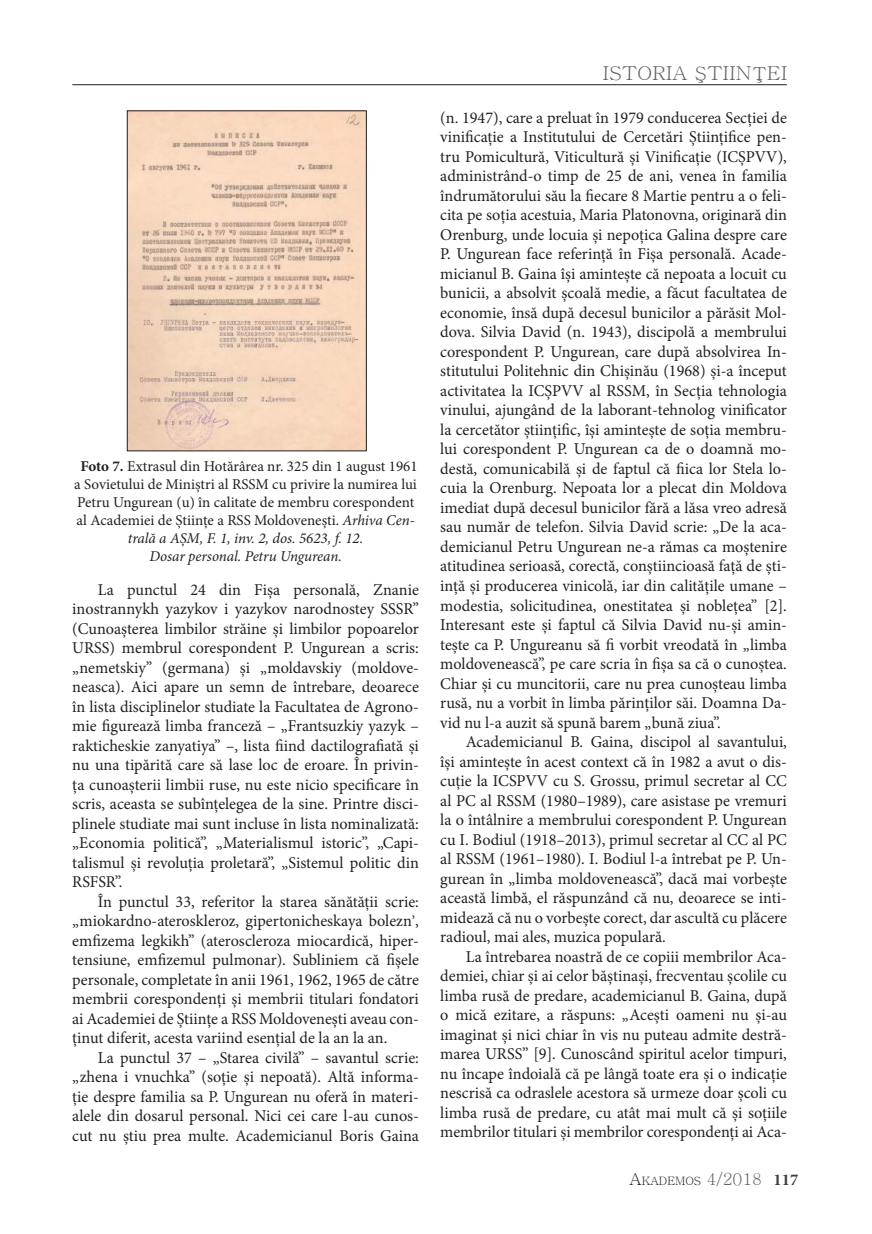
<style>
.page{position:relative;width:872px;height:1234px;background:#fff}
.page>*{position:absolute;margin:0;border:0;box-sizing:border-box;transform-origin:0 0}
.t1{font:19.2px "Batang";color:#636366;scale:1.06 1}
.t2{font:16.5px/19.5px "Minion Pro";color:#231f20;text-align:justify}
.t3{font:15px/18px "Minion Pro";color:#231f20;text-align:center}
.t4{font:11.55px "Batang";color:#231f20}
.s1{font-weight:700}
.s2{font-style:italic}
.s3{font-size:15px}
.s4{font-size:16.5px}
.s5{font-size:16.5px;color:#636366}
.s6{font-family:"Minion Pro";font-weight:700;font-size:16.5px;color:#3e3e3f}
</style>
<div class="page">
<hr style="left:72px;top:84px;width:715px;height:1px;background:#231f20">
<img style="left:129px;top:113px;width:235px;height:336px">
<p class="t3" style="left:74px;top:457px;width:345px"><span class="s1">Foto 7.</span> Extrasul din Hotărârea nr. 325 din 1 august 1961 a Sovietului de Miniștri al RSSM cu privire la numirea lui Petru Ungurean (u) în calitate de membru corespondent al Academiei de Științe a RSS Moldovenești. <span class="s2">Arhiva Cen&shy;trală a AȘM, F. 1, inv. 2, dos. 5623, f. 12.<br>Dosar personal. Petru Ungurean.</span></p>
<p class="t2" style="left:72px;top:579px;width:348px;text-indent:26px">La punctul 24 din Fișa personală, Znanie inostrannykh yazykov i yazykov narodnostey SSSR” (Cunoașterea limbilor străine și limbilor popoarelor URSS) membrul corespondent P. Ungurean a scris: „nemetskiy” (germana) și „moldavskiy (moldove&shy;neasca). Aici apare un semn de întrebare, deoarece în lista disciplinelor studiate la Facultatea de Agrono&shy;mie figurează limba franceză – „Frantsuzkiy yazyk – rakticheskie zanyatiya” –, lista fiind dactilografiată și nu una tipărită care să lase loc de eroare. În privin&shy;ța cunoașterii limbii ruse, nu este nicio specificare în scris, aceasta se subînțelegea de la sine. Printre disci&shy;plinele studiate mai sunt incluse în lista nominalizată: „Economia politică”, „Materialismul istoric”, „Capi&shy;talismul și revoluția proletară”, „Sistemul politic din RSFSR”.</p>
<p class="t2" style="left:72px;top:891px;width:348px;text-indent:26px">În punctul 33, referitor la starea sănătății scrie: „miokardno-ateroskleroz, gipertonicheskaya bolezn<span class="s3">’</span>, emfizema legkikh” (ateroscleroza miocardică, hiper&shy;tensiune, emfizemul pulmonar). Subliniem că fișele personale, completate în anii 1961, 1962, 1965 de către membrii corespondenți și membrii titulari fondatori ai Academiei de Științe a RSS Moldovenești aveau con&shy;ținut diferit, acesta variind esențial de la an la an.</p>
<p class="t2" style="left:72px;top:1047px;width:348px;text-indent:26px">La punctul 37 – „Starea civilă” – savantul scrie: „zhena i vnuchka” (soție și nepoată). Altă informa&shy;ție despre familia sa P. Ungurean nu oferă în materi&shy;alele din dosarul personal. Nici cei care l-au cunos&shy;cut nu știu prea multe. Academicianul Boris Gaina</p>
<p class="t1" style="left:602px;top:64px;width:176px">ISTORIA ŞTIINŢEI</p>
<p class="t2" style="left:440px;top:108px;width:348px">(n. 1947), care a preluat în 1979 conducerea Secției de vinificație a Institutului de Cercetări Științifice pen&shy;tru Pomicultură, Viticultură și Vinificație (ICȘPVV), administrând-o timp de 25 de ani, venea în familia îndrumătorului său la fiecare 8 Martie pentru a o feli&shy;cita pe soția acestuia, Maria Platonovna, originară din Orenburg, unde locuia și nepoțica Galina despre care P. Ungurean face referință în Fișa personală. Acade&shy;micianul B. Gaina își amintește că nepoata a locuit cu bunicii, a absolvit școală medie, a făcut facultatea de economie, însă după decesul bunicilor a părăsit Mol&shy;dova. Silvia David (n. 1943), discipolă a membrului corespondent P. Ungurean, care după absolvirea In&shy;stitutului Politehnic din Chișinău (1968) și-a început activitatea la ICȘPVV al RSSM, în Secția tehnologia vinului, ajungând de la laborant-tehnolog vinificator la cercetător științific, își amintește de soția membru&shy;lui corespondent P. Ungurean ca de o doamnă mo&shy;destă, comunicabilă și de faptul că fiica lor Stela lo&shy;cuia la Orenburg. Nepoata lor a plecat din Moldova imediat după decesul bunicilor fără a lăsa vreo adresă sau număr de telefon. Silvia David scrie: „De la aca&shy;demicianul Petru Ungurean ne-a rămas ca moștenire atitudinea serioasă, corectă, conștiincioasă față de ști&shy;ință și producerea vinicolă, iar din calitățile umane – modestia, solicitudinea, onestitatea și noblețea” [2].<br>Interesant este și faptul că Silvia David nu-și amin&shy;tește ca P. Ungureanu să fi vorbit vreodată în „limba moldovenească”, pe care scria în fișa sa că o cunoștea.<br>Chiar și cu muncitorii, care nu prea cunoșteau limba rusă, nu a vorbit în limba părinților săi. Doamna Da&shy;vid nu l-a auzit să spună barem „bună ziua”.</p>
<p class="t2" style="left:440px;top:732px;width:348px;text-indent:26px">Academicianul B. Gaina, discipol al savantului, își amintește în acest context că în 1982 a avut o dis&shy;cuție la ICSPVV cu S. Grossu, primul secretar al CC al PC al RSSM (1980–1989), care asistase pe vremuri la o întâlnire a membrului corespondent P. Ungurean cu I. Bodiul (1918–2013), primul secretar al CC al PC al RSSM (1961–1980). I. Bodiul l-a întrebat pe P. Un&shy;gurean în „limba moldovenească”, dacă mai vorbește această limbă, el răspunzând că nu, deoarece se inti&shy;midează că nu o vorbește corect, dar ascultă cu plăcere radioul, mai ales, muzica populară.</p>
<p class="t2" style="left:440px;top:946px;width:348px;text-indent:26px">La întrebarea noastră de ce copiii membrilor Aca&shy;demiei, chiar și ai celor băștinași, frecventau școlile cu limba rusă de predare, academicianul B. Gaina, după o mică ezitare, a răspuns: „Acești oameni nu și-au imaginat și nici chiar în vis nu puteau admite destră&shy;marea URSS” [9]. Cunoscând spiritul acelor timpuri, nu încape îndoială că pe lângă toate era și o indicație nescrisă ca odraslele acestora să urmeze doar școli cu limba rusă de predare, cu atât mai mult că și soțiile membrilor titulari și membrilor corespondenți ai Aca-</p>
<p class="t4" style="left:629px;top:1175px;width:170px"><span class="s4">A</span>KADEMOS <span class="s5">4/2018</span> <span class="s6">117</span></p>
</div>
